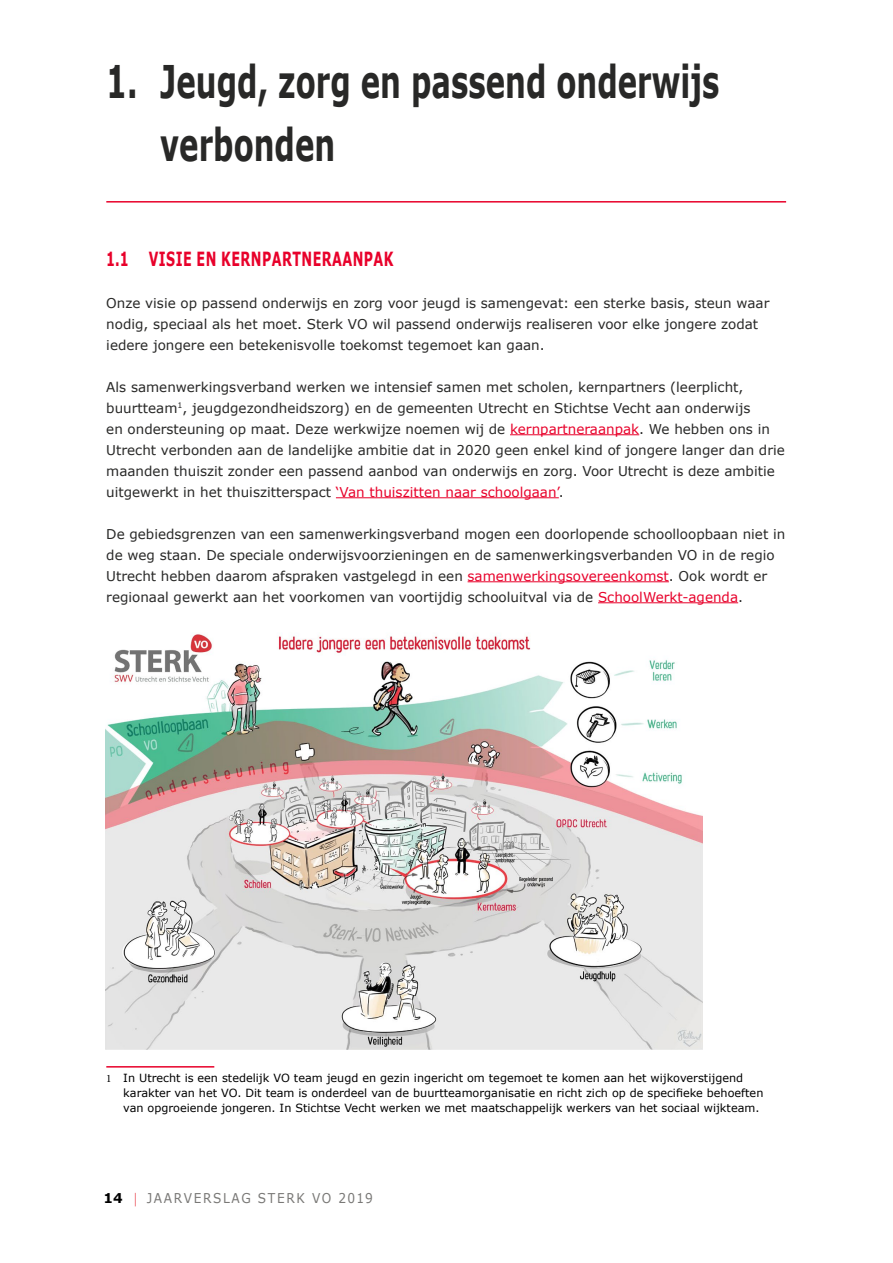
<style>
.page{position:relative;width:893px;height:1263px;background:#fff}
.page>*{position:absolute;margin:0;border:0;box-sizing:border-box;transform-origin:0 0}
.t1{font:700 45px/63px "Verdana";color:#282827;scale:.65 1}
.t2{font:700 19.5px "Verdana";letter-spacing:.035em;color:#e8002a;scale:.65 1}
.t3{font:13.5px/21px "Verdana";color:#282827}
.t4{font:13.5px "Verdana";letter-spacing:.135em;color:#797876;scale:.9 1}
.t5{font:11.25px/15px "Verdana";color:#000}
.s1{color:#e8002a}
.s2{font-family:"Minion Pro"}
.s3{font-weight:700;color:#000}
.s4{font-family:"Minion Pro";color:#eb616a}
</style>
<div class="page">
<hr style="left:510px;top:434px;width:129px;height:1px;background:#e8002a">
<hr style="left:336px;top:497px;width:223px;height:1px;background:#e8002a">
<hr style="left:468px;top:581px;width:201px;height:1px;background:#e8002a">
<hr style="left:598px;top:602px;width:140px;height:1px;background:#e8002a">
<hr style="left:106px;top:1066px;width:108px;height:1px;background:#e8002a">
<hr style="left:106px;top:201px;width:680px;height:2px;background:#e8002a">
<img style="left:106px;top:634px;width:596px;height:416px">
<h1 class="t1" style="left:160px;top:49px;width:862px;text-indent:-54px">1. Jeugd, zorg en passend onderwijs verbonden</h1>
<h2 class="t2" style="left:106px;top:245px;width:444px">1.1 VISIE EN KERNPARTNERAANPAK</h2>
<p class="t3" style="left:106px;top:292px;width:665px">Onze visie op passend onderwijs en zorg voor jeugd is samengevat: een sterke basis, steun waar nodig, speciaal als het moet. Sterk VO wil passend onderwijs realiseren voor elke jongere zodat iedere jongere een betekenisvolle toekomst tegemoet kan gaan.</p>
<p class="t3" style="left:106px;top:376px;width:680px">Als samenwerkingsverband werken we intensief samen met scholen, kernpartners (leerplicht, buurtteam<sup>1</sup>, jeugdgezondheidszorg) en de gemeenten Utrecht en Stichtse Vecht aan onderwijs<br>en ondersteuning op maat. Deze werkwijze noemen wij de <span class="s1">kernpartneraanpak</span>. We hebben ons in Utrecht verbonden aan de landelijke ambitie dat in 2020 geen enkel kind of jongere langer dan drie maanden thuiszit zonder een passend aanbod van onderwijs en zorg. Voor Utrecht is deze ambitie uitgewerkt in het thuiszitterspact <span class="s1">‘Van thuiszitten naar schoolgaan’</span>.</p>
<p class="t3" style="left:106px;top:523px;width:680px">De gebiedsgrenzen van een samenwerkingsverband mogen een doorlopende schoolloopbaan niet in de weg staan. De speciale onderwijsvoorzieningen en de samenwerkingsverbanden VO in de regio Utrecht hebben daarom afspraken vastgelegd in een <span class="s1">samenwerkingsovereenkomst</span>. Ook wordt er regionaal gewerkt aan het voorkomen van voortijdig schooluitval via de <span class="s1">SchoolWerkt-agenda</span>.</p>
<p class="t5" style="left:123px;top:1070px;width:642px;text-indent:-17px"><span class="s2">1</span> In Utrecht is een stedelijk VO team jeugd en gezin ingericht om tegemoet te komen aan het wijkoverstijgend karakter van het VO. Dit team is onderdeel van de buurtteamorganisatie en richt zich op de specifieke behoeften van opgroeiende jongeren. In Stichtse Vecht werken we met maatschappelijk werkers van het sociaal wijkteam.</p>
<p class="t4" style="left:104px;top:1189px;width:301px"><span class="s3">14</span> <span class="s4">|</span> JAARVERSLAG STERK VO 2019</p>
</div>
